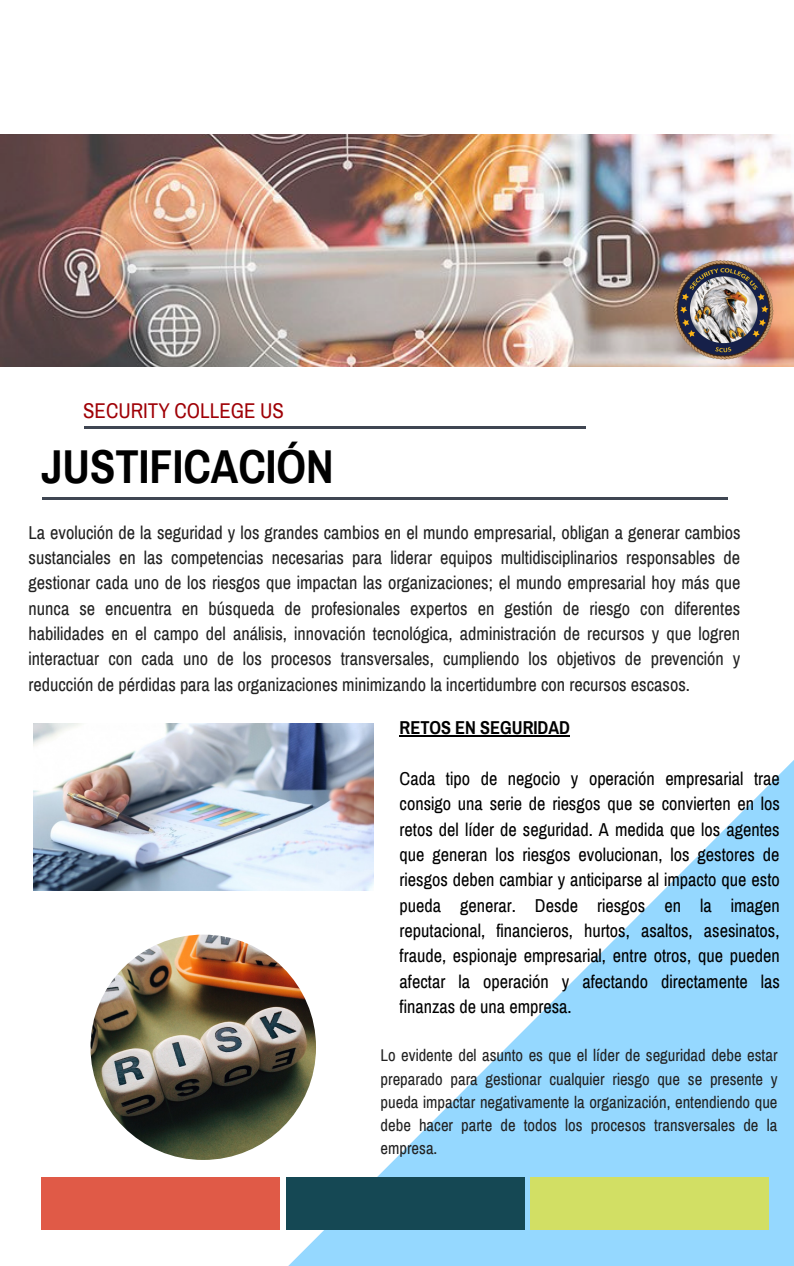
<style>
.page{position:relative;width:794px;height:1266px;background:#fff}
.page>*{position:absolute;margin:0;border:0;box-sizing:border-box;transform-origin:0 0}
.t1{font:700 46.42px "Archivo Narrow";color:#000}
.t2{font:20.85px "Archivo Narrow";color:#9f0006}
.t3{font:18.23px/25.3px "Archivo Narrow";color:#222;text-align:justify}
.t4{font:18.23px/25.3px "Archivo Narrow";color:#000;text-align:justify}
.t5{font:700 18.23px "Archivo Narrow";color:#000}
.t6{font:16.65px/23px "Archivo Narrow";color:#222;text-align:justify}
</style>
<div class="page">
<img style="left:0;top:134px;width:793px;height:233px">
<hr style="left:84px;top:426px;width:501px;height:3px;background:#3f4652">
<hr style="left:42px;top:497px;width:685px;height:3px;background:#3f4652">
<svg style="left:215px;top:723px;width:578px;height:543px"></svg>
<img style="left:658px;top:254px;width:130px;height:112px">
<img style="left:33px;top:724px;width:340px;height:166px">
<img style="left:90px;top:934px;width:226px;height:226px;border-radius:50%">
<hr style="left:399px;top:735px;width:170px;height:2px;background:#000">
<div style="left:41px;top:1177px;width:239px;height:53px;background:#e05a47"></div>
<div style="left:286px;top:1177px;width:238px;height:53px;background:#154854"></div>
<div style="left:530px;top:1177px;width:238px;height:53px;background:#d2df64"></div>
<p class="t2" style="left:83px;top:400px;width:202px">SECURITY COLLEGE US</p>
<h1 class="t1" style="left:41px;top:442px;width:294px">JUSTIFICACIÓN</h1>
<p class="t3" style="left:29px;top:520px;width:713px">La evolución de la seguridad y los grandes cambios en el mundo empresarial, obligan a generar cambios sustanciales en las competencias necesarias para liderar equipos multidisciplinarios responsables de gestionar cada uno de los riesgos que impactan las organizaciones; el mundo empresarial hoy más que nunca se encuentra en búsqueda de profesionales expertos en gestión de riesgo con diferentes habilidades en el campo del análisis, innovación tecnológica, administración de recursos y que logren interactuar con cada uno de los procesos transversales, cumpliendo los objetivos de prevención y reducción de pérdidas para las organizaciones minimizando la incertidumbre con recursos escasos.</p>
<p class="t5" style="left:399px;top:718px;width:172px">RETOS EN SEGURIDAD</p>
<p class="t4" style="left:399px;top:766px;width:382px">Cada tipo de negocio y operación empresarial trae consigo una serie de riesgos que se convierten en los retos del líder de seguridad. A medida que los agentes que generan los riesgos evolucionan, los gestores de riesgos deben cambiar y anticiparse al impacto que esto pueda generar. Desde riesgos en la imagen reputacional, financieros, hurtos, asaltos, asesinatos, fraude, espionaje empresarial, entre otros, que pueden afectar la operación y afectando directamente las finanzas de una empresa.</p>
<p class="t6" style="left:380px;top:1044px;width:398px">Lo evidente del asunto es que el líder de seguridad debe estar preparado para gestionar cualquier riesgo que se presente y pueda impactar negativamente la organización, entendiendo que debe hacer parte de todos los procesos transversales de la empresa.</p>
</div>
